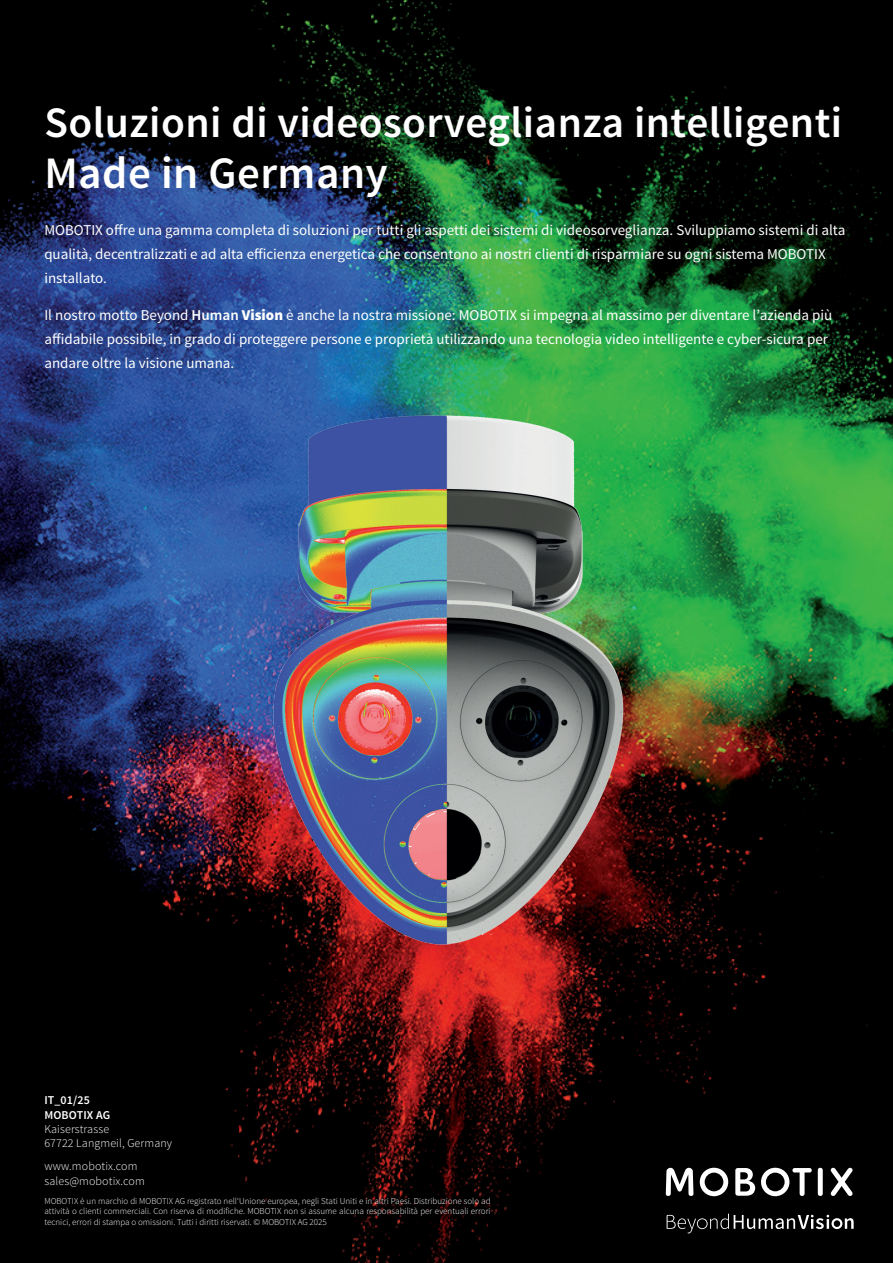
<style>
.page{position:relative;width:893px;height:1263px;background:#fff}
.page>*{position:absolute;margin:0;border:0;box-sizing:border-box;transform-origin:0 0}
.t1{font:600 45px "Source Sans Pro";letter-spacing:.01em;color:#fff}
.t2{font:600 43.5px "Source Sans Pro";letter-spacing:.01em;color:#fff}
.t3{font:15px/24px "Source Sans Pro";color:#fff}
.t4{font:300 12px/14.4px "Source Sans Pro";letter-spacing:.01em;color:#fff}
.t5{font:600 12px/14.4px "Source Sans Pro";letter-spacing:.01em;color:#fff}
.t6{font:300 9px/10.5px "Source Sans Pro";color:#fff;text-align:justify}
.s1{font-weight:600}
.s2{font-weight:900}
</style>
<div class="page">
<img style="left:0;top:0;width:893px;height:1263px">
<img style="left:265px;top:412px;width:365px;height:532px">
<svg style="left:666px;top:1168px;width:27px;height:28px"></svg>
<svg style="left:735px;top:1168px;width:20px;height:28px"></svg>
<div style="left:818px;top:1168px;width:5px;height:28px;background:#fff;border-radius:3px"></div>
<svg style="left:831px;top:1168px;width:21px;height:28px"></svg>
<svg style="left:700px;top:1168px;width:28px;height:28px"></svg>
<svg style="left:761px;top:1168px;width:51px;height:28px"></svg>
<svg style="left:667px;top:1213px;width:187px;height:20px;background:#2f2f2f"></svg>
<h2 class="t2" style="left:44px;top:95px;width:799px">Soluzioni di videosorveglianza intelligenti</h2>
<h1 class="t1" style="left:44px;top:145px;width:345px">Made in Germany</h1>
<p class="t3" style="left:44px;top:218px;width:802px">MOBOTIX offre una gamma completa di soluzioni per tutti gli aspetti dei sistemi di videosorveglianza. Sviluppiamo sistemi di alta qualità, decentralizzati e ad alta efficienza energetica che consentono ai nostri clienti di risparmiare su ogni sistema MOBOTIX installato.</p>
<p class="t3" style="left:44px;top:303px;width:789px">Il nostro motto Beyond <span class="s1">Human</span> <span class="s2">Vision</span> è anche la nostra missione: MOBOTIX si impegna al massimo per diventare l’azienda più affidabile possibile, in grado di proteggere persone e proprietà utilizzando una tecnologia video intelligente e cyber-sicura per andare oltre la visione umana.</p>
<p class="t5" style="left:44px;top:1093px;width:67px">IT_01/25<br>MOBOTIX AG</p>
<p class="t4" style="left:44px;top:1122px;width:129px">Kaiserstrasse<br>67722 Langmeil, Germany</p>
<p class="t4" style="left:44px;top:1159px;width:102px">www.mobotix.com sales@mobotix.com</p>
<p class="t6" style="left:44px;top:1195px;width:448px">MOBOTIX è un marchio di MOBOTIX AG registrato nell‘Unione europea, negli Stati Uniti e in altri Paesi. Distribuzione solo ad attività o clienti commerciali. Con riserva di modifiche. MOBOTIX non si assume alcuna responsabilità per eventuali errori tecnici, errori di stampa o omissioni. Tutti i diritti riservati. © MOBOTIX AG 2025</p>
</div>
